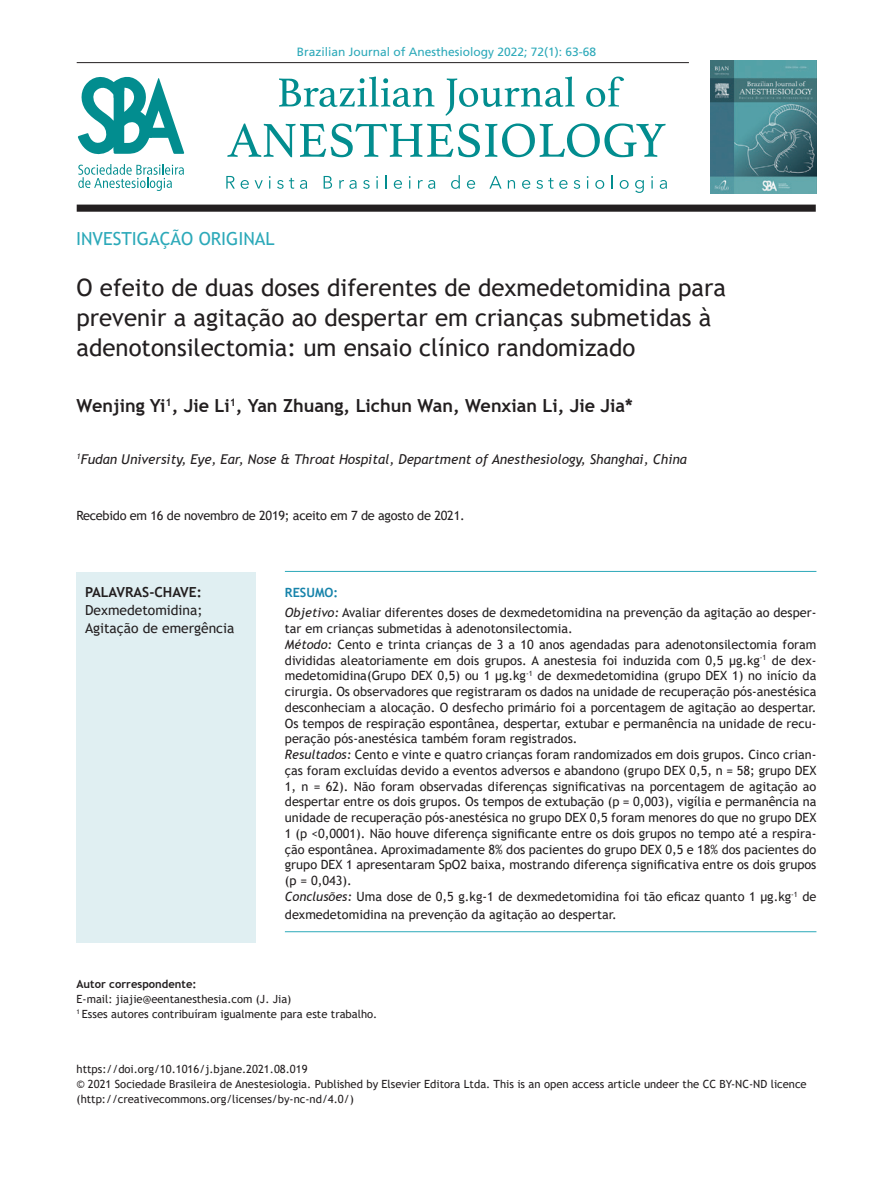
<style>
.page{position:relative;width:893px;height:1191px;background:#fff}
.page>*{position:absolute;margin:0;border:0;box-sizing:border-box;transform-origin:0 0}
.t1{font:24px/30px "Trebuchet MS";color:#231f20}
.t2{font:700 18px "Trebuchet MS";color:#231f20}
.t3{font:18px "Trebuchet MS";color:#2ca9b9}
.t4{font:13.8px/17.7px "Trebuchet MS";color:#231f20}
.t5{font:700 13.8px "Trebuchet MS";color:#231f20}
.t6{font:italic 13.5px "Trebuchet MS";color:#231f20}
.t7{font:12.75px/15.8px "Trebuchet MS";color:#231f20}
.t8{font:12.75px "Trebuchet MS";letter-spacing:-.02em;color:#231f20}
.t9{font:12px "Frutiger LT Std";color:#2ca9b9}
.t10{font:11.25px/15px "Trebuchet MS";color:#231f20}
.t11{font:700 11.25px "Trebuchet MS";color:#231f20}
.s1{font-weight:700;color:#1683aa}
.s2{font-style:italic}
</style>
<div class="page">
<hr style="left:77px;top:62px;width:612px;height:1px;background:#231f20">
<svg style="left:78px;top:77px;width:106px;height:114px"></svg>
<svg style="left:279px;top:77px;width:155px;height:30px"></svg>
<svg style="left:446px;top:77px;width:129px;height:39px"></svg>
<svg style="left:586px;top:77px;width:38px;height:30px"></svg>
<svg style="left:227px;top:123px;width:439px;height:34px"></svg>
<img style="left:710px;top:61px;width:106px;height:133px">
<div style="left:77px;top:205px;width:739px;height:7px;background:#231f20"></div>
<svg style="left:226px;top:176px;width:9px;height:13px"></svg>
<svg style="left:241px;top:180px;width:8px;height:9px"></svg>
<svg style="left:255px;top:180px;width:8px;height:9px"></svg>
<svg style="left:269px;top:176px;width:2px;height:13px"></svg>
<svg style="left:277px;top:178px;width:17px;height:11px"></svg>
<svg style="left:300px;top:180px;width:7px;height:9px"></svg>
<svg style="left:324px;top:176px;width:8px;height:13px"></svg>
<svg style="left:339px;top:180px;width:18px;height:9px"></svg>
<svg style="left:363px;top:180px;width:7px;height:9px"></svg>
<svg style="left:376px;top:176px;width:2px;height:13px"></svg>
<svg style="left:385px;top:175px;width:2px;height:14px"></svg>
<svg style="left:394px;top:180px;width:8px;height:9px"></svg>
<svg style="left:409px;top:176px;width:2px;height:13px"></svg>
<svg style="left:418px;top:180px;width:17px;height:9px"></svg>
<svg style="left:451px;top:175px;width:9px;height:14px"></svg>
<svg style="left:467px;top:180px;width:8px;height:9px"></svg>
<svg style="left:489px;top:176px;width:13px;height:13px"></svg>
<svg style="left:508px;top:180px;width:7px;height:9px"></svg>
<svg style="left:522px;top:180px;width:8px;height:9px"></svg>
<svg style="left:536px;top:178px;width:31px;height:11px"></svg>
<svg style="left:574px;top:180px;width:6px;height:9px"></svg>
<svg style="left:595px;top:180px;width:9px;height:9px"></svg>
<svg style="left:611px;top:175px;width:2px;height:14px"></svg>
<svg style="left:620px;top:180px;width:9px;height:9px"></svg>
<svg style="left:635px;top:180px;width:9px;height:13px"></svg>
<svg style="left:651px;top:176px;width:2px;height:13px"></svg>
<svg style="left:660px;top:180px;width:7px;height:9px"></svg>
<div style="left:77px;top:572px;width:179px;height:370px;background:#e0eff2"></div>
<hr style="left:285px;top:571px;width:531px;height:1px;background:#2ca9b9">
<hr style="left:285px;top:931px;width:531px;height:1px;background:#2ca9b9">
<p class="t9" style="left:297px;top:44px;width:301px">Brazilian Journal of Anesthesiology 2022; 72(1): 63-68</p>
<h2 class="t3" style="left:76px;top:227px;width:200px">INVESTIGAÇÃO ORIGINAL</h2>
<h1 class="t1" style="left:77px;top:273px;width:651px">O efeito de duas doses diferentes de dexmedetomidina para prevenir a agitação ao despertar em crianças submetidas à adenotonsilectomia: um ensaio clínico randomizado</h1>
<h2 class="t2" style="left:77px;top:394px;width:558px">Wenjing Yi<sup>1</sup>, Jie Li<sup>1</sup>, Yan Zhuang, Lichun Wan, Wenxian Li, Jie Jia*</h2>
<p class="t6" style="left:77px;top:451px;width:612px"><sup>1</sup>Fudan University, Eye, Ear, Nose &amp; Throat Hospital, Department of Anesthesiology, Shanghai, China</p>
<p class="t8" style="left:77px;top:507px;width:390px">Recebido em 16 de novembro de 2019; aceito em 7 de agosto de 2021.</p>
<p class="t5" style="left:85px;top:583px;width:118px">PALAVRAS-CHAVE:</p>
<p class="t4" style="left:85px;top:601px;width:151px">Dexmedetomidina;<br>Agitação de emergência</p>
<p class="t7" style="left:285px;top:583px;width:533px;line-height:20px"><span class="s1">RESUMO:<br></span><span class="s2">Objetivo:</span> Avaliar diferentes doses de dexmedetomidina na prevenção da agitação ao desper-</p>
<p class="t7" style="left:285px;top:620px;width:533px">tar em crianças submetidas à adenotonsilectomia.<br><span class="s2">Método:</span> Cento e trinta crianças de 3 a 10 anos agendadas para adenotonsilectomia foram divididas aleatoriamente em dois grupos. A anestesia foi induzida com 0,5 µg.kg<sup>-1</sup> de dex&shy;medetomidina(Grupo DEX 0,5) ou 1 µg.kg<sup>-1</sup> de dexmedetomidina (grupo DEX 1) no início da cirurgia. Os observadores que registraram os dados na unidade de recuperação pós-anestésica desconheciam a alocação. O desfecho primário foi a porcentagem de agitação ao despertar.<br>Os tempos de respiração espontânea, despertar, extubar e permanência na unidade de recu&shy;peração pós-anestésica também foram registrados.<br><span class="s2">Resultados:</span> Cento e vinte e quatro crianças foram randomizados em dois grupos. Cinco crian&shy;ças foram excluídas devido a eventos adversos e abandono (grupo DEX 0,5, n = 58; grupo DEX 1, n = 62). Não foram observadas diferenças significativas na porcentagem de agitação ao despertar entre os dois grupos. Os tempos de extubação (p = 0,003), vigília e permanência na unidade de recuperação pós-anestésica no grupo DEX 0,5 foram menores do que no grupo DEX 1 (p &lt;0,0001). Não houve diferença significante entre os dois grupos no tempo até a respira&shy;ção espontânea. Aproximadamente 8% dos pacientes do grupo DEX 0,5 e 18% dos pacientes do grupo DEX 1 apresentaram SpO2 baixa, mostrando diferença significativa entre os dois grupos (p = 0,043).<br><span class="s2">Conclusões:</span> Uma dose de 0,5 g.kg-1 de dexmedetomidina foi tão eficaz quanto 1 µg.kg<sup>-1</sup> de</p>
<p class="t7" style="left:285px;top:906px;width:333px">dexmedetomidina na prevenção da agitação ao despertar.</p>
<p class="t11" style="left:77px;top:977px;width:122px">Autor correspondente:</p>
<p class="t10" style="left:77px;top:991px;width:302px">E-mail: jiajie@eentanesthesia.com (J. Jia)<br><sup>1</sup> Esses autores contribuíram igualmente para este trabalho.</p>
<p class="t10" style="left:77px;top:1061px;width:732px">https://doi.org/10.1016/j.bjane.2021.08.019<br>© 2021 Sociedade Brasileira de Anestesiologia. Published by Elsevier Editora Ltda. This is an open access article undeer the CC BY-NC-ND licence (http://creativecommons.org/licenses/by-nc-nd/4.0/)</p>
</div>
